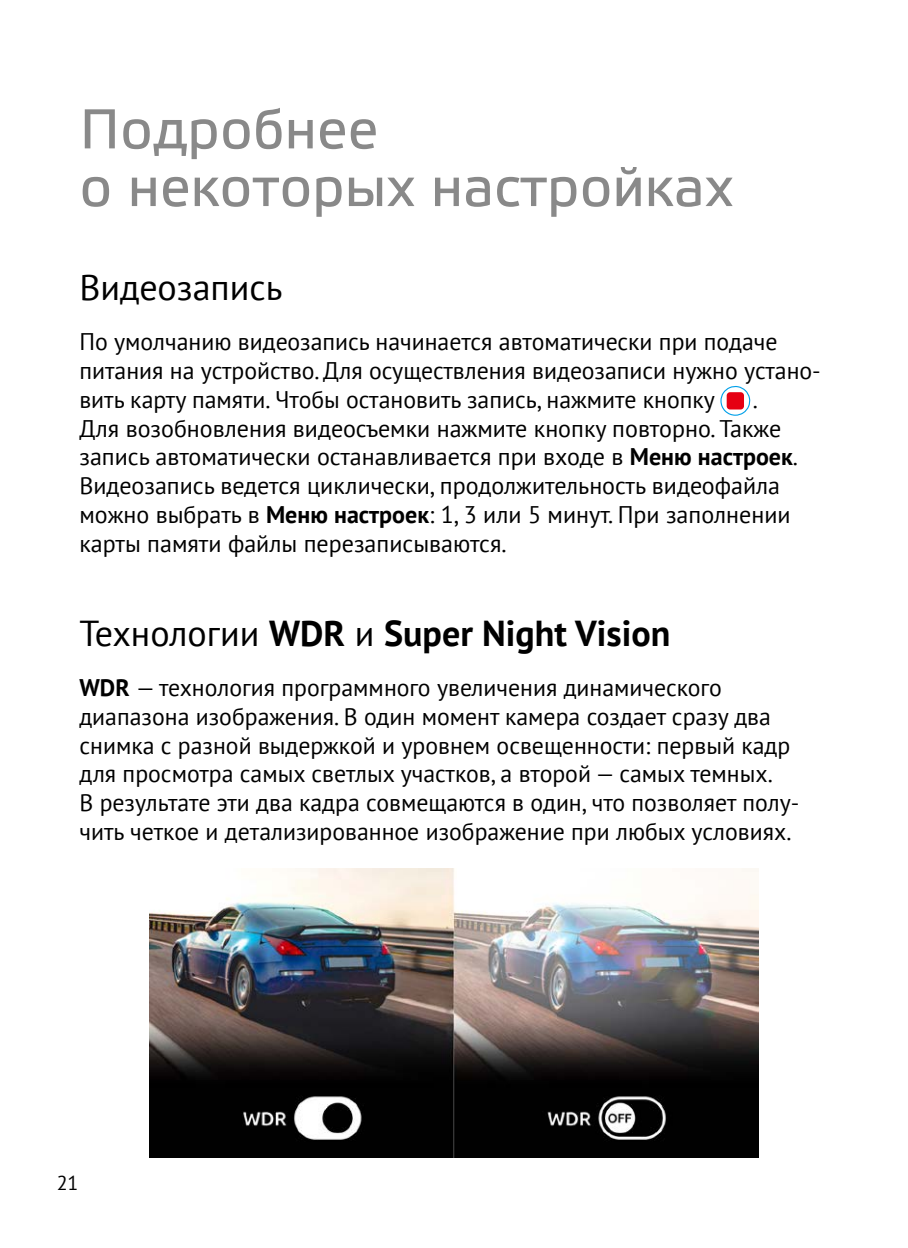
<style>
.page{position:relative;width:908px;height:1248px;background:#fff}
.page>*{position:absolute;margin:0;border:0;box-sizing:border-box;transform-origin:0 0}
.t1{font:56px/57.6px "Elektra Text Pro";color:#898989}
.t2{font:700 36px "PT Sans";color:#000}
.t3{font:36px "PT Sans";color:#000}
.t4{font:24px/28.8px "PT Sans";color:#000}
.t5{font:20px "PT Sans";color:#000}
.s1{font-weight:700}
.s2{font-weight:400}
</style>
<div class="page">
<svg style="left:720px;top:386px;width:30px;height:30px"></svg>
<div style="left:726px;top:392px;width:17px;height:17px;background:#e60013;border-radius:3px"></div>
<img style="left:149px;top:868px;width:609px;height:288px">
<h1 class="t1" style="left:79px;top:102px;width:655px">Подробнее<br>о некоторых настройках</h1>
<h2 class="t3" style="left:79px;top:265px;width:204px">Видеозапись</h2>
<p class="t4" style="left:79px;top:327px;width:742px">По умолчанию видеозапись начинается автоматически при подаче питания на устройство. Для осуществления видеозаписи нужно устано&shy;вить карту памяти. Чтобы остановить запись, нажмите кнопку</p>
<p class="t4" style="left:79px;top:384px;width:719px;text-indent:673px">.<br>Для возобновления видеосъемки нажмите кнопку повторно. Также запись автоматически останавливается при входе в <span class="s1">Меню настроек</span>.<br>Видеозапись ведется циклически, продолжительность видеофайла можно выбрать в <span class="s1">Меню настроек</span>: 1, 3 или 5 минут. При заполнении карты памяти файлы перезаписываются.</p>
<h2 class="t2" style="left:79px;top:610px;width:592px"><span class="s2">Технологии</span> WDR <span class="s2">и</span> Super Night Vision</h2>
<p class="t4" style="left:79px;top:672px;width:721px"><span class="s1">WDR</span> — технология программного увеличения динамического диапазона изображения. В один момент камера создает сразу два снимка с разной выдержкой и уровнем освещенности: первый кадр для просмотра самых светлых участков, а второй — самых темных.<br>В результате эти два кадра совмещаются в один, что позволяет полу&shy;чить четкое и детализированное изображение при любых условиях.</p>
<p class="t5" style="left:57px;top:1169px;width:23px">21</p>
</div>
